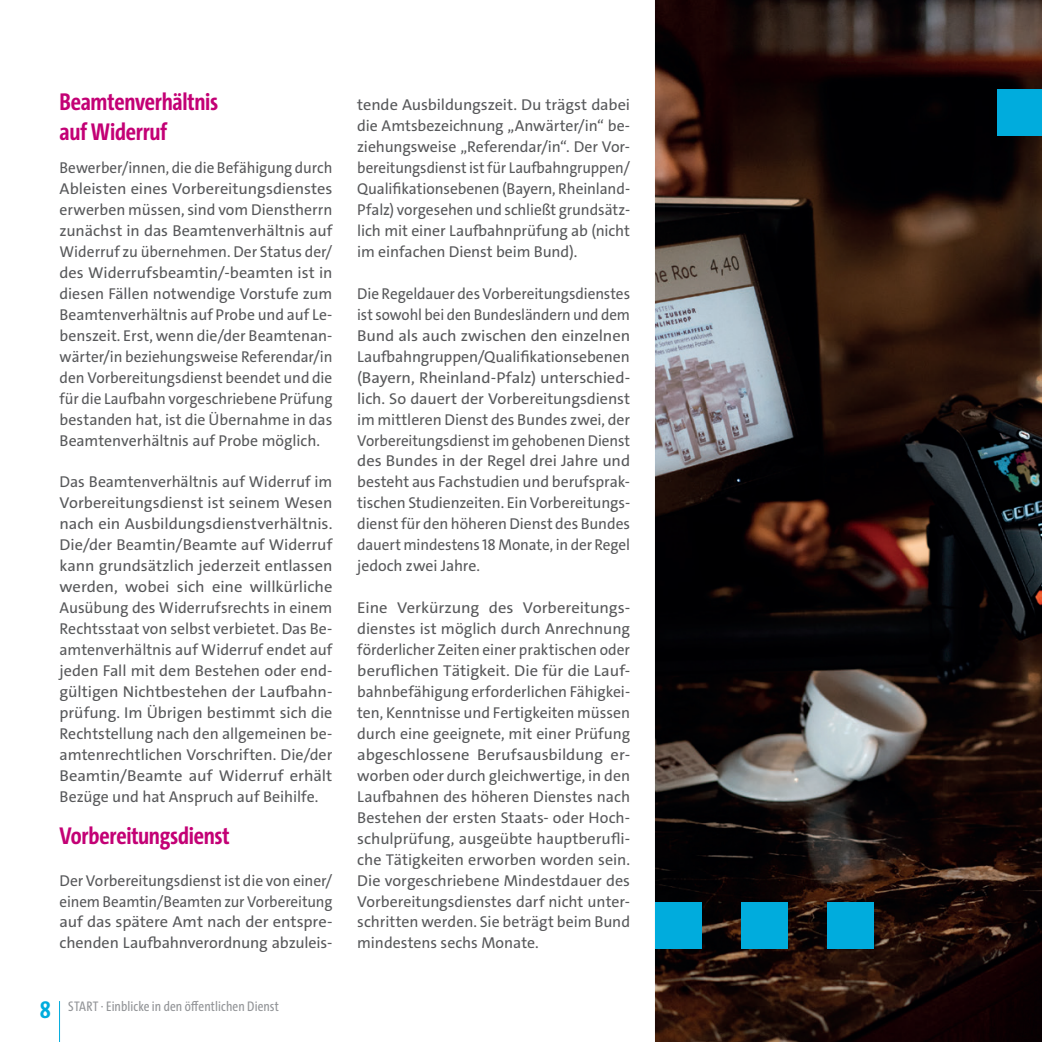
<style>
.page{position:relative;width:1042px;height:1042px;background:#fff}
.page>*{position:absolute;margin:0;border:0;box-sizing:border-box;transform-origin:0 0}
._05_Überschrift_14{font:700 24.5px/29.4px "The Sans Cd LF7";letter-spacing:-.01em;color:#c30175}
._05a_Überschrift_14{font:700 24.5px "The Sans Cd LF7";color:#00acdd}
._08_Fliesstext{font:15.75px/21px "The Sans C4 s";letter-spacing:-.005em;color:#57585a;text-align:justify}
._08_Fliesstext-2{font:15.75px/21px "The Sans C4 s";letter-spacing:-.005em;color:#57585a;text-align:justify;scale:1.05 1}
._08_Fliesstext-3{font:15.75px/21px "The Sans C4 s";letter-spacing:-.005em;color:#57585a;text-align:justify;scale:.96 1}
.t1{font:14px "The Sans Cd LF5 Plain";letter-spacing:.005em;color:#939598}
</style>
<div class="page">
<hr style="left:59px;top:1001px;width:1px;height:41px;background:#00acdd">
<img style="left:655px;top:0;width:387px;height:1042px">
<div style="left:655px;top:902px;width:46px;height:46px;background:#00acdd"></div>
<div style="left:741px;top:902px;width:46px;height:46px;background:#00acdd"></div>
<div style="left:827px;top:902px;width:47px;height:46px;background:#00acdd"></div>
<div style="left:997px;top:89px;width:45px;height:46px;background:#00acdd"></div>
<p class="_05_Überschrift_14" style="left:60px;top:86px;width:160px">Beamtenverhältnis auf Widerruf</p>
<p class="_08_Fliesstext-3" style="left:60px;top:157px;width:286px">Bewerber/innen, die die Befähigung durch Ableisten eines Vorbereitungsdienstes erwerben müssen, sind vom Dienstherrn zunächst in das Beamtenverhältnis auf Widerruf zu übernehmen. Der Status der/ des Widerrufsbeamtin/-beamten ist in diesen Fällen notwendige Vorstufe zum Beamtenverhältnis auf Probe und auf Le&shy;benszeit. Erst, wenn die/der Beamtenan&shy;wärter/in beziehungsweise Referendar/in den Vorbereitungsdienst beendet und die für die Laufbahn vorgeschriebene Prüfung bestanden hat, ist die Übernahme in das Beamtenverhältnis auf Probe möglich.</p>
<p class="_08_Fliesstext" style="left:60px;top:472px;width:274px">Das Beamtenverhältnis auf Widerruf im Vorbereitungsdienst ist seinem Wesen nach ein Ausbildungsdienstverhältnis.<br>Die/der Beamtin/Beamte auf Widerruf kann grundsätzlich jederzeit entlassen werden, wobei sich eine willkürliche Ausübung des Widerrufsrechts in einem Rechtsstaat von selbst verbietet. Das Be&shy;amtenverhältnis auf Widerruf endet auf jeden Fall mit dem Bestehen oder end&shy;gültigen Nichtbestehen der Laufbahn&shy;prüfung. Im Übrigen bestimmt sich die Rechtstellung nach den allgemeinen be&shy;amtenrechtlichen Vorschriften. Die/der Beamtin/Beamte auf Widerruf erhält Bezüge und hat Anspruch auf Beihilfe.</p>
<p class="_05_Überschrift_14" style="left:60px;top:820px;width:172px">Vorbereitungsdienst</p>
<p class="_08_Fliesstext" style="left:60px;top:870px;width:274px">Der Vorbereitungsdienst ist die von einer/ einem Beamtin/Beamten zur Vorbereitung auf das spätere Amt nach der entspre&shy;chenden Laufbahnverordnung abzuleis-</p>
<p class="_05a_Überschrift_14" style="left:40px;top:994px;width:13px">8</p>
<p class="t1" style="left:68px;top:997px;width:212px">START · Einblicke in den öffentlichen Dienst</p>
<p class="_08_Fliesstext" style="left:357px;top:95px;width:274px">tende Ausbildungszeit. Du trägst dabei die Amtsbezeichnung „Anwärter/in“ be&shy;ziehungsweise „Referendar/in“. Der Vor&shy;bereitungsdienst ist für Laufbahngruppen/ Qualifikationsebenen (Bayern, Rheinland-Pfalz) vorgesehen und schließt grundsätz&shy;lich mit einer Laufbahnprüfung ab (nicht im einfachen Dienst beim Bund).</p>
<p class="_08_Fliesstext" style="left:357px;top:283px;width:274px">Die Regeldauer des Vorbereitungsdienstes ist sowohl bei den Bundesländern und dem Bund als auch zwischen den einzelnen Laufbahngruppen/Qualifikationsebenen (Bayern, Rheinland-Pfalz) unterschied&shy;lich. So dauert der Vorbereitungsdienst im mittleren Dienst des Bundes zwei, der Vorbereitungsdienst im gehobenen Dienst des Bundes in der Regel drei Jahre und besteht aus Fachstudien und berufsprak&shy;tischen Studienzeiten. Ein Vorbereitungs&shy;dienst für den höheren Dienst des Bundes dauert mindestens 18 Monate, in der Regel jedoch zwei Jahre.</p>
<p class="_08_Fliesstext-2" style="left:357px;top:597px;width:261px">Eine Verkürzung des Vorbereitungs&shy;dienstes ist möglich durch Anrechnung förderlicher Zeiten einer praktischen oder beruflichen Tätigkeit. Die für die Lauf&shy;bahnbefähigung erforderlichen Fähigkei&shy;ten, Kenntnisse und Fertigkeiten müssen durch eine geeignete, mit einer Prüfung abgeschlossene Berufsausbildung er&shy;worben oder durch gleichwertige, in den Laufbahnen des höheren Dienstes nach Bestehen der ersten Staats- oder Hoch&shy;schulprüfung, ausgeübte hauptberufli&shy;che Tätigkeiten erworben worden sein.<br>Die vorgeschriebene Mindestdauer des Vorbereitungsdienstes darf nicht unter&shy;schritten werden. Sie beträgt beim Bund mindestens sechs Monate.</p>
</div>
